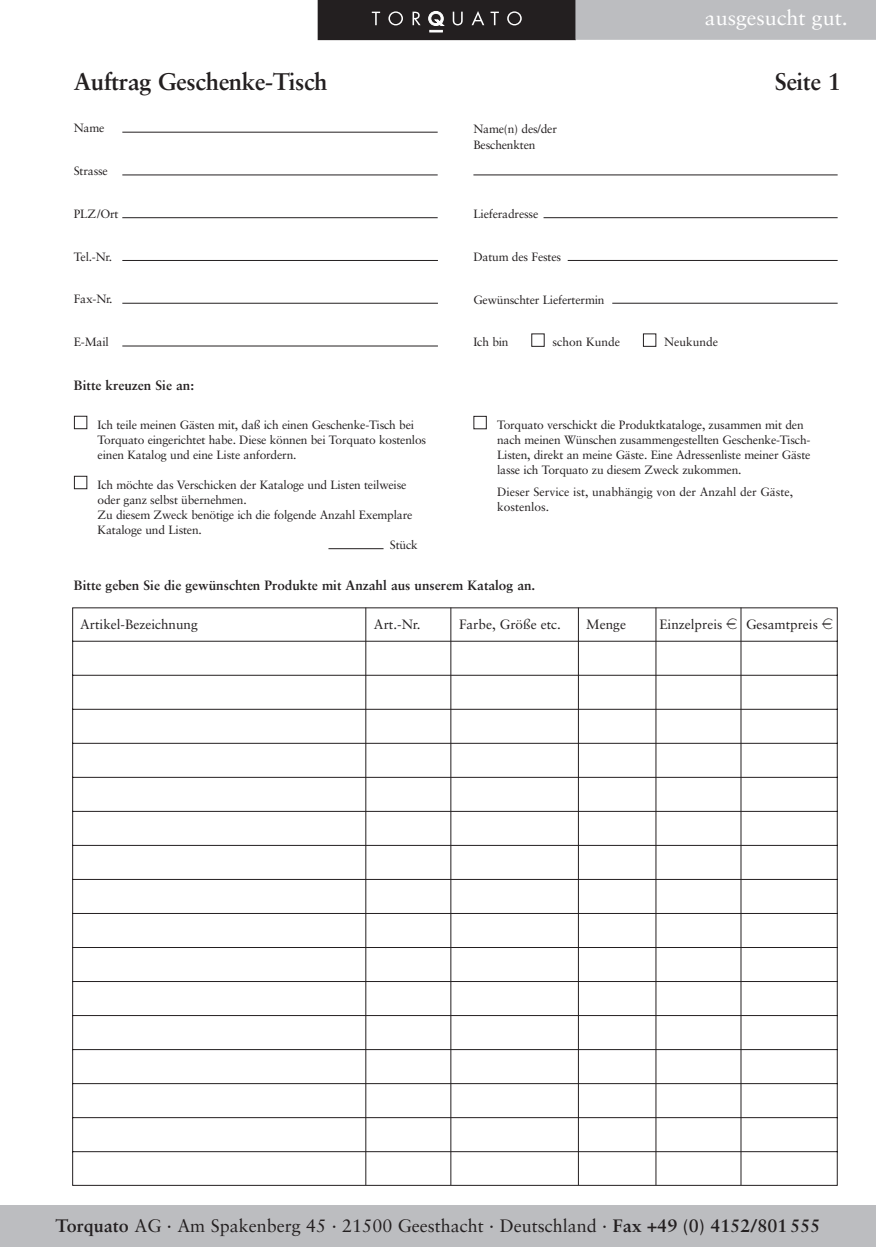
<style>
.page{position:relative;width:876px;height:1247px;background:#fff}
.page>*{position:absolute;margin:0;border:0;box-sizing:border-box;transform-origin:0 0}
.t1{font:700 24px "Sabon";letter-spacing:-.015em;color:#231f20}
.t2{font:21px "Sabon";color:#fff}
.t3{font:18px "Sabon";color:#231f20}
.t4{font:700 13.5px "Sabon";color:#231f20}
.t5{font:13.5px "Sabon";color:#231f20}
.t6{font:12px/15px "Sabon";letter-spacing:-.015em;color:#231f20}
.s1{color:#fff}
.s2{font-family:"Euro font"}
.s3{font-weight:700}
</style>
<div class="page">
<div style="left:0;top:1205px;width:876px;height:41px;background:#bcbdc0"></div>
<svg style="left:318px;top:0;width:257px;height:40px;background:#2d292a"></svg>
<div style="left:575px;top:0;width:301px;height:40px;background:#bcbdc0"></div>
<hr style="left:122px;top:132px;width:316px;height:1px;background:#231f20">
<hr style="left:122px;top:175px;width:316px;height:1px;background:#231f20">
<hr style="left:122px;top:217px;width:316px;height:1px;background:#231f20">
<hr style="left:122px;top:260px;width:316px;height:1px;background:#231f20">
<hr style="left:122px;top:303px;width:316px;height:1px;background:#231f20">
<hr style="left:122px;top:346px;width:316px;height:1px;background:#231f20">
<hr style="left:473px;top:175px;width:365px;height:1px;background:#231f20">
<hr style="left:544px;top:217px;width:294px;height:1px;background:#231f20">
<hr style="left:568px;top:260px;width:270px;height:1px;background:#231f20">
<hr style="left:612px;top:303px;width:226px;height:1px;background:#231f20">
<svg style="left:72px;top:607px;width:766px;height:579px"></svg>
<hr style="left:741px;top:607px;width:1px;height:578px;background:#231f20">
<hr style="left:656px;top:607px;width:1px;height:578px;background:#231f20">
<hr style="left:578px;top:607px;width:1px;height:578px;background:#231f20">
<hr style="left:450px;top:607px;width:1px;height:578px;background:#231f20">
<hr style="left:365px;top:607px;width:1px;height:578px;background:#231f20">
<hr style="left:328px;top:548px;width:56px;height:1px;background:#231f20">
<h2 class="t2" style="left:705px;top:9px;width:145px">ausgesucht gut.</h2>
<h1 class="t1" style="left:74px;top:71px;width:255px">Auftrag Geschenke-Tisch</h1>
<h1 class="t1" style="left:775px;top:71px;width:68px">Seite 1</h1>
<p class="t6" style="left:74px;top:122px;width:32px">Name</p>
<p class="t6" style="left:74px;top:164px;width:36px">Strasse</p>
<p class="t6" style="left:74px;top:207px;width:46px">PLZ/Ort</p>
<p class="t6" style="left:74px;top:250px;width:40px">Tel.-Nr.</p>
<p class="t6" style="left:74px;top:293px;width:40px">Fax-Nr.</p>
<p class="t6" style="left:74px;top:335px;width:37px">E-Mail</p>
<p class="t6" style="left:473px;top:121px;width:85px;line-height:17px">Name(n) des/der<br>Beschenkten</p>
<p class="t6" style="left:473px;top:207px;width:66px">Lieferadresse</p>
<p class="t6" style="left:473px;top:250px;width:89px">Datum des Festes</p>
<p class="t6" style="left:473px;top:293px;width:133px">Gewünschter Liefertermin</p>
<p class="t6" style="left:473px;top:336px;width:37px">Ich bin</p>
<p class="t6" style="left:531px;top:336px;width:91px"><span class="s1">■</span> schon Kunde</p>
<p class="t6" style="left:643px;top:336px;width:77px"><span class="s1">■</span> Neukunde</p>
<p class="t4" style="left:74px;top:380px;width:122px">Bitte kreuzen Sie an:</p>
<p class="t6" style="left:98px;top:418px;width:330px;text-indent:-24px"><span class="s1">■</span> Ich teile meinen Gästen mit, daß ich einen Geschenke-Tisch bei<br>Torquato eingerichtet habe. Diese können bei Torquato kostenlos einen Katalog und eine Liste anfordern.</p>
<p class="t6" style="left:98px;top:478px;width:310px;text-indent:-24px"><span class="s1">■</span> Ich möchte das Verschicken der Kataloge und Listen teilweise oder ganz selbst übernehmen.</p>
<p class="t6" style="left:74px;top:508px;width:340px"><span class="s1">■</span> Zu diesem Zweck benötige ich die folgende Anzahl Exemplare</p>
<p class="t6" style="left:98px;top:523px;width:106px">Kataloge und Listen.</p>
<p class="t6" style="left:390px;top:538px;width:29px">Stück</p>
<p class="t6" style="left:497px;top:418px;width:315px;text-indent:-24px"><span class="s1">■</span> Torquato verschickt die Produktkataloge, zusammen mit den nach meinen Wünschen zusammengestellten Geschenke-Tisch-Listen, direkt an meine Gäste. Eine Adressenliste meiner Gäste lasse ich Torquato zu diesem Zweck zukommen.</p>
<p class="t6" style="left:497px;top:485px;width:297px;text-indent:-24px"><span class="s1">■</span> Dieser Service ist, unabhängig von der Anzahl der Gäste, kostenlos.</p>
<p class="t4" style="left:74px;top:580px;width:463px">Bitte geben Sie die gewünschten Produkte mit Anzahl aus unserem Katalog an.</p>
<p class="t5" style="left:80px;top:618px;width:119px">Artikel-Bezeichnung</p>
<p class="t5" style="left:374px;top:618px;width:48px">Art.-Nr.</p>
<p class="t5" style="left:459px;top:618px;width:104px">Farbe, Größe etc.</p>
<p class="t5" style="left:586px;top:618px;width:41px">Menge</p>
<p class="t5" style="left:659px;top:619px;width:175px">Einzelpreis <span class="s2">a</span> Gesamtpreis <span class="s2">a</span></p>
<h3 class="t3" style="left:56px;top:1218px;width:766px"><span class="s3">Torquato</span> AG · Am Spakenberg 45 · 21500 Geesthacht · Deutschland · <span class="s3">Fax +49 (0) 4152/801 555</span></h3>
</div>
